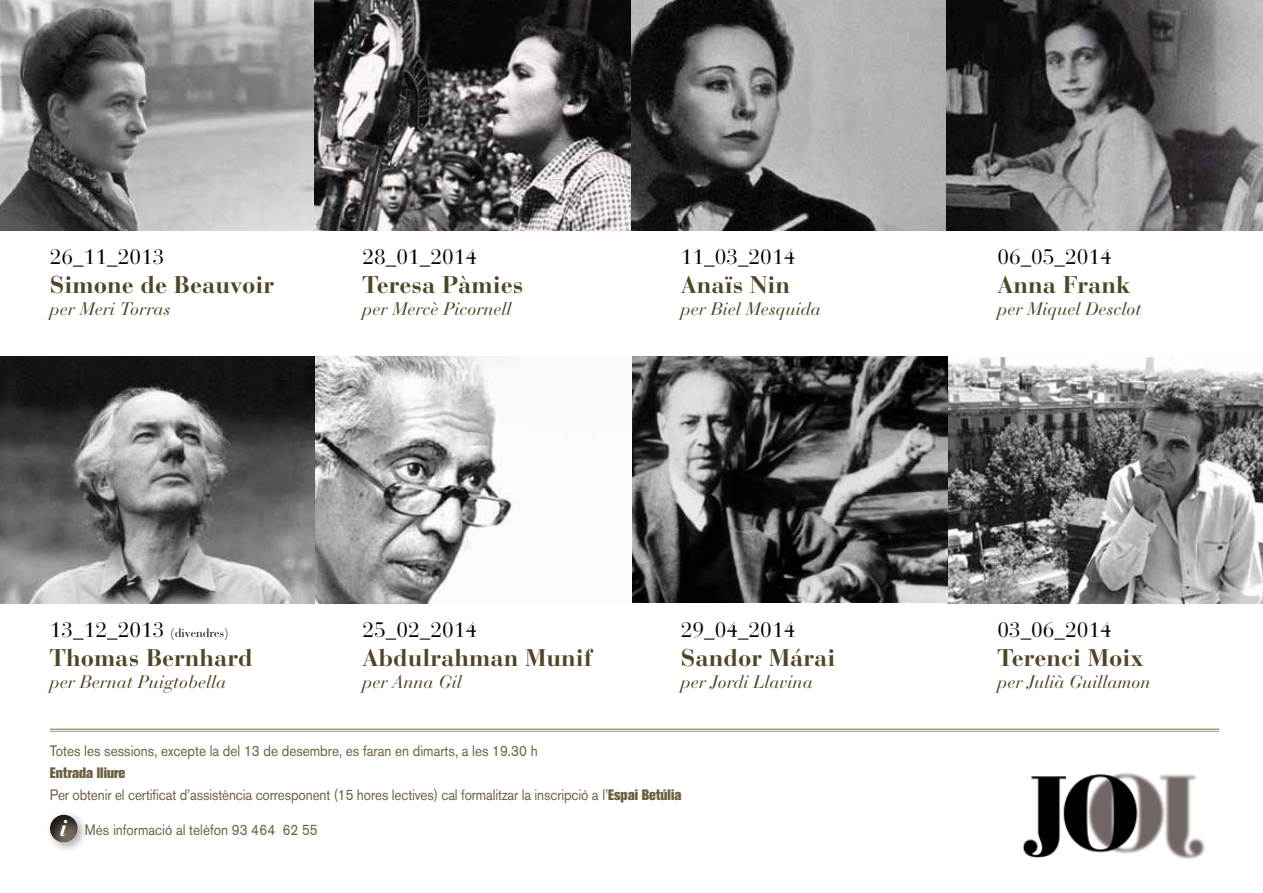
<style>
.page{position:relative;width:1263px;height:893px;background:#fff}
.page>*{position:absolute;margin:0;border:0;box-sizing:border-box;transform-origin:0 0}
.t1{font:700 24px "Bauer Bodoni";color:#4f4627}
.t2{font:italic 700 24px "Bauer Bodoni";color:#fff}
.t3{font:21px "Bauer Bodoni";color:#000}
.t4{font:italic 18px "Bauer Bodoni";color:#4f4627}
.t5{font:15px/22.2px "Akzidenz Grotesk BE";letter-spacing:-.01em;color:#6c6041;scale:.9 1}
.t6{font:12px "Bauer Bodoni";color:#000}
.s1{font-size:21px}
.s2{font-weight:800}
</style>
<div class="page">
<img style="left:631px;top:0;width:632px;height:230px">
<img style="left:0;top:0;width:631px;height:230px">
<img style="left:0;top:356px;width:513px;height:248px">
<img style="left:947px;top:357px;width:316px;height:247px">
<img style="left:632px;top:356px;width:315px;height:246px">
<div style="left:45px;top:809px;width:43px;height:44px;background:#000;opacity:.34"></div>
<div style="left:50px;top:812px;width:30px;height:31px;background:#000;opacity:.75"></div>
<hr style="left:50px;top:728px;width:1169px;height:2px;background:#a49a84">
<hr style="left:50px;top:731px;width:1169px;height:1px;background:#a49a84">
<img style="left:1023px;top:772px;width:182px;height:87px">
<h2 class="t3" style="left:50px;top:245px;width:116px">26_11_2013</h2>
<h1 class="t1" style="left:50px;top:270px;width:226px">Simone de Beauvoir</h1>
<p class="t4" style="left:50px;top:298px;width:122px">per Meri Torras</p>
<h2 class="t3" style="left:363px;top:245px;width:116px">28_01_2014</h2>
<h1 class="t1" style="left:363px;top:270px;width:162px">Teresa Pàmies</h1>
<p class="t4" style="left:363px;top:298px;width:150px">per Mercè Picornell</p>
<h2 class="t3" style="left:681px;top:245px;width:116px">11_03_2014</h2>
<h1 class="t1" style="left:681px;top:270px;width:111px">Anaïs Nin</h1>
<p class="t4" style="left:681px;top:298px;width:142px">per Biel Mesquida</p>
<p class="t6" style="left:50px;top:626px;width:180px"><span class="s1">13_12_2013</span> (divendres)</p>
<h1 class="t1" style="left:50px;top:643px;width:204px">Thomas Bernhard</h1>
<p class="t4" style="left:50px;top:671px;width:178px">per Bernat Puigtobella</p>
<h2 class="t3" style="left:363px;top:618px;width:116px">25_02_2014</h2>
<h1 class="t1" style="left:363px;top:643px;width:231px">Abdulrahman Munif</h1>
<p class="t4" style="left:363px;top:671px;width:101px">per Anna Gil</p>
<h2 class="t3" style="left:681px;top:618px;width:116px">29_04_2014</h2>
<h1 class="t1" style="left:681px;top:643px;width:156px">Sandor Márai</h1>
<p class="t4" style="left:681px;top:671px;width:133px">per Jordi Llavina</p>
<p class="t5" style="left:50px;top:739px;width:543px">Totes les sessions, excepte la del 13 de desembre, es faran en dimarts, a les 19.30 h</p>
<p class="t5" style="left:50px;top:761px;width:703px"><span class="s2">Entrada lliure<br></span>Per obtenir el certificat d’assistència corresponent (15 hores lectives) cal formalitzar la inscripció a l’<span class="s2">Espai Betúlia</span></p>
<h1 class="t2" style="left:59px;top:813px;width:9px">i</h1>
<p class="t5" style="left:85px;top:819px;width:260px">Més informació al telèfon 93 464 62 55</p>
<h2 class="t3" style="left:997px;top:245px;width:116px">06_05_2014</h2>
<h1 class="t1" style="left:997px;top:270px;width:135px">Anna Frank</h1>
<p class="t4" style="left:997px;top:298px;width:146px">per Miquel Desclot</p>
<h2 class="t3" style="left:997px;top:618px;width:116px">03_06_2014</h2>
<h1 class="t1" style="left:997px;top:643px;width:148px">Terenci Moix</h1>
<p class="t4" style="left:997px;top:671px;width:155px">per Julià Guillamon</p>
</div>
